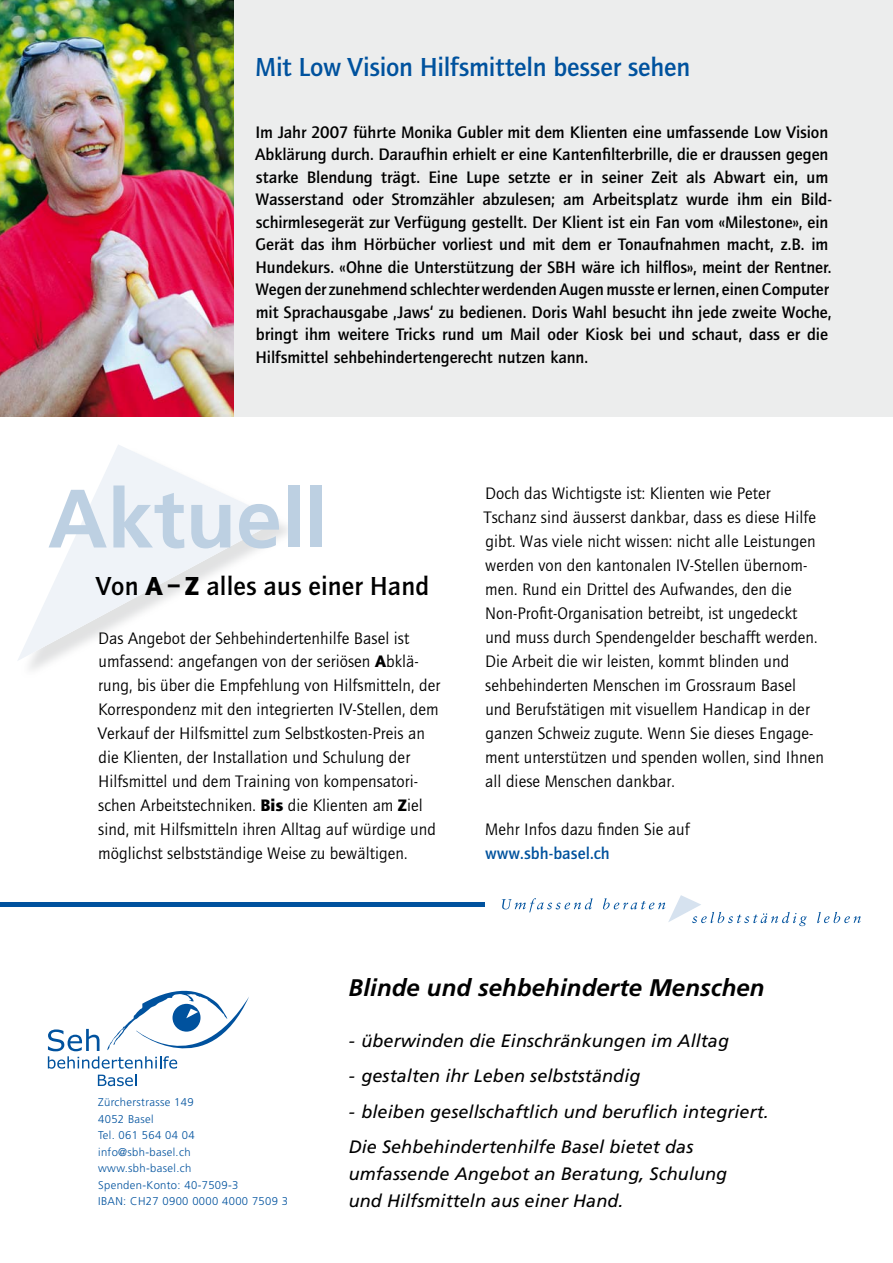
<style>
.page{position:relative;width:893px;height:1263px;background:#fff}
.page>*{position:absolute;margin:0;border:0;box-sizing:border-box;transform-origin:0 0}
.t1{font:700 82.65px "Frutiger LT Std";color:#bdd0e2}
.t2{font:500 27px "Quay Sans";letter-spacing:-.005em;color:#00529e}
.t3{font:500 27px "Quay Sans";letter-spacing:.005em;color:#000}
.t4{font:italic 700 24px "Frutiger LT Std";letter-spacing:.005em;color:#000}
.t5{font:italic 18px/35.5px "Frutiger LT Std";letter-spacing:.005em;color:#000}
.t6{font:17.25px/24px "Quay Sans";letter-spacing:.005em;color:#000}
.t7{font:500 17.25px/22.5px "Quay Sans";color:#000}
.t8{font:500 17.25px "Quay Sans";letter-spacing:.005em;color:#00529e}
.t9{font:300 11.25px/16.5px "Frutiger LT Std";letter-spacing:.03em;color:#00529e}
.s1{font-weight:900}
</style>
<div class="page">
<div style="left:0;top:0;width:893px;height:417px;background:#eceded"></div>
<svg style="left:18px;top:445px;width:262px;height:216px"></svg>
<img style="left:0;top:0;width:234px;height:417px">
<svg style="left:502px;top:898px;width:91px;height:14px"></svg>
<svg style="left:817px;top:912px;width:44px;height:11px"></svg>
<svg style="left:603px;top:895px;width:204px;height:31px"></svg>
<svg style="left:48px;top:990px;width:201px;height:96px"></svg>
<div style="left:0;top:902px;width:485px;height:5px;background:#00529e"></div>
<h2 class="t2" style="left:255px;top:51px;width:437px">Mit Low Vision Hilfsmitteln besser sehen</h2>
<p class="t7" style="left:255px;top:121px;width:579px">Im Jahr 2007 führte Monika Gubler mit dem Klienten eine umfassende Low Vision Abklärung durch. Daraufhin erhielt er eine Kantenfilterbrille, die er draussen gegen starke Blendung trägt. Eine Lupe setzte er in seiner Zeit als Abwart ein, um Wasserstand oder Stromzähler abzulesen; am Arbeitsplatz wurde ihm ein Bild&shy;schirmlesegerät zur Verfügung gestellt. Der Klient ist ein Fan vom «Milestone», ein Gerät das ihm Hörbücher vorliest und mit dem er Tonaufnahmen macht, z.B. im Hundekurs. «Ohne die Unterstützung der SBH wäre ich hilflos», meint der Rentner.<br>Wegen der zunehmend schlechter werdenden Augen musste er lernen, einen Computer mit Sprachausgabe ‚Jaws‘ zu bedienen. Doris Wahl besucht ihn jede zweite Woche, bringt ihm weitere Tricks rund um Mail oder Kiosk bei und schaut, dass er die Hilfsmittel sehbehindertengerecht nutzen kann.</p>
<h1 class="t1" style="left:48px;top:470px;width:282px">Aktuell</h1>
<h2 class="t3" style="left:96px;top:571px;width:334px">Von <span class="s1">A – Z</span> alles aus einer Hand</h2>
<p class="t6" style="left:98px;top:626px;width:344px">Das Angebot der Sehbehindertenhilfe Basel ist umfassend: angefangen von der seriösen <span class="s1">A</span>bklä&shy;rung, bis über die Empfehlung von Hilfsmitteln, der Korrespondenz mit den integrierten IV-Stellen, dem Verkauf der Hilfsmittel zum Selbstkosten-Preis an die Klienten, der Installation und Schulung der Hilfsmittel und dem Training von kompensatori&shy;schen Arbeitstechniken. <span class="s1">Bis</span> die Klienten am <span class="s1">Z</span>iel sind, mit Hilfsmitteln ihren Alltag auf würdige und möglichst selbstständige Weise zu bewältigen.</p>
<p class="t6" style="left:484px;top:482px;width:341px">Doch das Wichtigste ist: Klienten wie Peter Tschanz sind äusserst dankbar, dass es diese Hilfe gibt. Was viele nicht wissen: nicht alle Leistungen werden von den kantonalen IV-Stellen übernom&shy;men. Rund ein Drittel des Aufwandes, den die Non-Profit-Organisation betreibt, ist ungedeckt und muss durch Spendengelder beschafft werden.<br>Die Arbeit die wir leisten, kommt blinden und sehbehinderten Menschen im Grossraum Basel und Berufstätigen mit visuellem Handicap in der ganzen Schweiz zugute. Wenn Sie dieses Engage&shy;ment unterstützen und spenden wollen, sind Ihnen all diese Menschen dankbar.</p>
<p class="t6" style="left:485px;top:818px;width:207px">Mehr Infos dazu finden Sie auf</p>
<p class="t8" style="left:485px;top:844px;width:126px">www.sbh-basel.ch</p>
<p class="t9" style="left:98px;top:1094px;width:191px">Zürcherstrasse 149<br>4052 Basel<br>Tel. 061 564 04 04 info@sbh-basel.ch<br>www.sbh-basel.ch<br>Spenden-Konto: 40-7509-3<br>IBAN: CH27 0900 0000 4000 7509 3</p>
<h3 class="t4" style="left:349px;top:974px;width:417px">Blinde und sehbehinderte Menschen</h3>
<p class="t5" style="left:349px;top:1023px;width:382px">- überwinden die Einschränkungen im Alltag</p>
<p class="t5" style="left:349px;top:1058px;width:293px">- gestalten ihr Leben selbstständig</p>
<p class="t5" style="left:349px;top:1094px;width:422px">- bleiben gesellschaftlich und beruflich integriert.<br>Die Sehbehindertenhilfe Basel bietet das</p>
<p class="t5" style="left:349px;top:1160px;width:380px;line-height:27px">umfassende Angebot an Beratung, Schulung und Hilfsmitteln aus einer Hand.</p>
</div>
